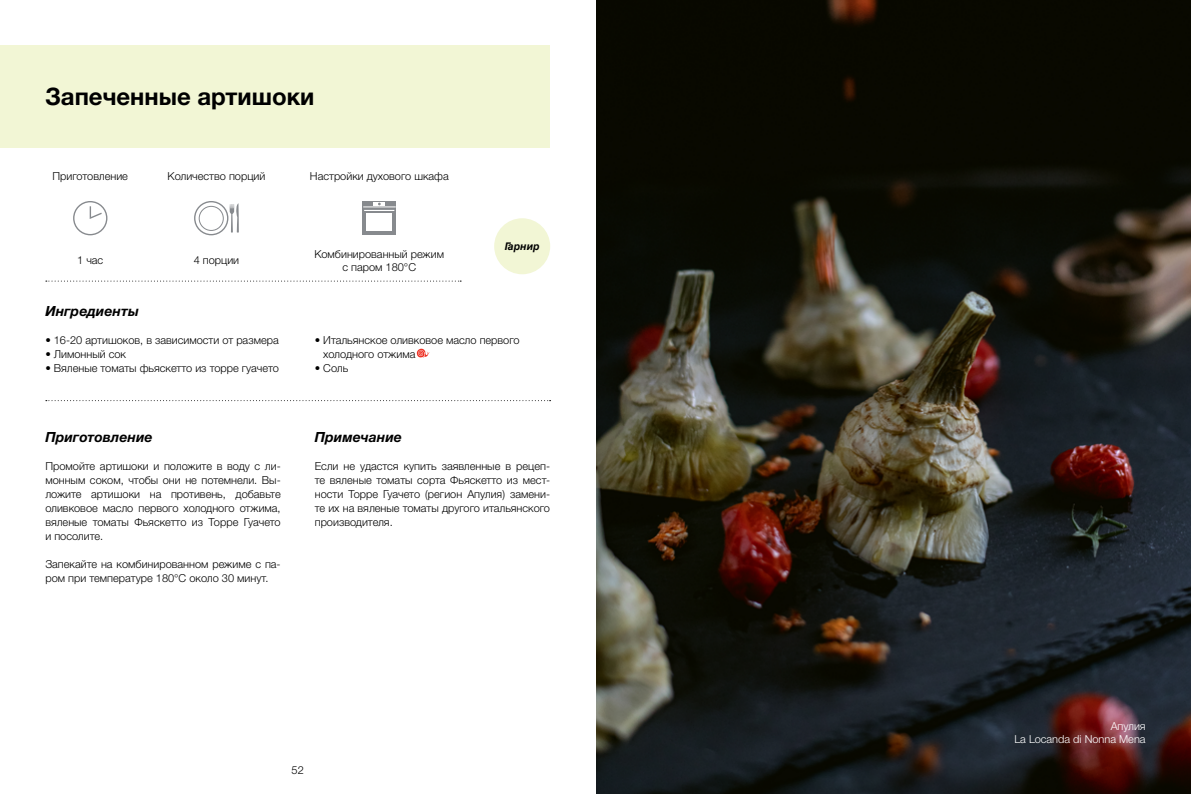
<style>
.page{position:relative;width:1191px;height:794px;background:#fff}
.page>*{position:absolute;margin:0;border:0;box-sizing:border-box;transform-origin:0 0}
.t1{font:700 24px "Helvetica Neue LTW1 G";color:#000}
.t2{font:italic 700 14px "Helvetica Neue LTW1 G";color:#000}
.t3{font:300 11px/14px "Helvetica Neue LTW1 G";color:#000}
.t4{font:300 11px/13.2px "Helvetica Neue LTW1 G";color:#fff;text-align:right}
.t5{font:italic 700 10.5px "Helvetica LT Std";color:#000}
</style>
<div class="page">
<div style="left:0;top:45px;width:550px;height:103px;background:#f2f6d5"></div>
<div style="left:73px;top:201px;width:34px;height:34px;border:1px solid #878a8e;border-radius:50%"></div>
<svg style="left:89px;top:205px;width:14px;height:14px"></svg>
<div style="left:494px;top:218px;width:56px;height:56px;background:#f2f6d5;border-radius:50%"></div>
<div style="left:194px;top:201px;width:34px;height:34px;border:1px solid #878a8e;border-radius:50%"></div>
<div style="left:199px;top:206px;width:25px;height:25px;border:1px solid #878a8e;border-radius:50%"></div>
<svg style="left:229px;top:203px;width:10px;height:30px"></svg>
<div style="left:362px;top:201px;width:34px;height:34px;background:#878a8e"></div>
<hr style="left:363px;top:207px;width:33px;height:1px;background:#fff">
<hr style="left:364px;top:210px;width:30px;height:1px;background:#fff">
<div style="left:366px;top:214px;width:26px;height:17px;background:#fff"></div>
<svg style="left:373px;top:202px;width:12px;height:4px"></svg>
<svg style="left:46px;top:281px;width:415px;height:1px"></svg>
<svg style="left:46px;top:400px;width:504px;height:1px"></svg>
<img style="left:596px;top:0;width:595px;height:794px">
<svg style="left:417px;top:349px;width:12px;height:8px"></svg>
<h1 class="t1" style="left:45px;top:82px;width:271px">Запеченные артишоки</h1>
<p class="t3" style="left:53px;top:169px;width:77px">Приготовление</p>
<p class="t3" style="left:167px;top:169px;width:99px">Количество порций</p>
<p class="t3" style="left:310px;top:169px;width:140px">Настройки духового шкафа</p>
<p class="t3" style="left:77px;top:253px;width:28px">1 час</p>
<p class="t3" style="left:314px;top:247px;width:131px;line-height:13.2px;text-align:center">Комбинированный режим с паром 180°C</p>
<p class="t3" style="left:194px;top:253px;width:47px">4 порции</p>
<p class="t5" style="left:505px;top:240px;width:36px">Гарнир</p>
<p class="t2" style="left:45px;top:302px;width:95px">Ингредиенты</p>
<p class="t3" style="left:45px;top:333px;width:235px">• 16-20 артишоков, в зависимости от размера</p>
<p class="t3" style="left:45px;top:347px;width:82px">• Лимонный сок</p>
<p class="t3" style="left:45px;top:361px;width:235px">• Вяленые томаты фьяскетто из торре гуачето</p>
<p class="t2" style="left:45px;top:428px;width:109px">Приготовление</p>
<p class="t3" style="left:45px;top:459px;width:237px;text-align:justify">Промойте артишоки и положите в воду с ли&shy;монным соком, чтобы они не потемнели. Вы&shy;ложите артишоки на противень, добавьте оливковое масло первого холодного отжима, вяленые томаты Фьяскетто из Торре Гуачето и посолите.</p>
<p class="t3" style="left:45px;top:557px;width:237px">Запекайте на комбинированном режиме с па&shy;ром при температуре 180°C около 30 минут.</p>
<p class="t3" style="left:323px;top:333px;width:198px;text-indent:-9px">• Итальянское оливковое масло первого холодного отжима</p>
<p class="t3" style="left:315px;top:361px;width:35px">• Соль</p>
<p class="t2" style="left:315px;top:428px;width:89px">Примечание</p>
<p class="t3" style="left:315px;top:459px;width:237px;text-align:justify">Если не удастся купить заявленные в рецеп&shy;те вяленые томаты сорта Фьяскетто из мест&shy;ности Торре Гуачето (регион Апулия) замени&shy;те их на вяленые томаты другого итальянского производителя.</p>
<p class="t3" style="left:292px;top:763px;width:14px">52</p>
<p class="t4" style="left:1014px;top:719px;width:133px">Апулия<br>La Locanda di Nonna Mena</p>
</div>
